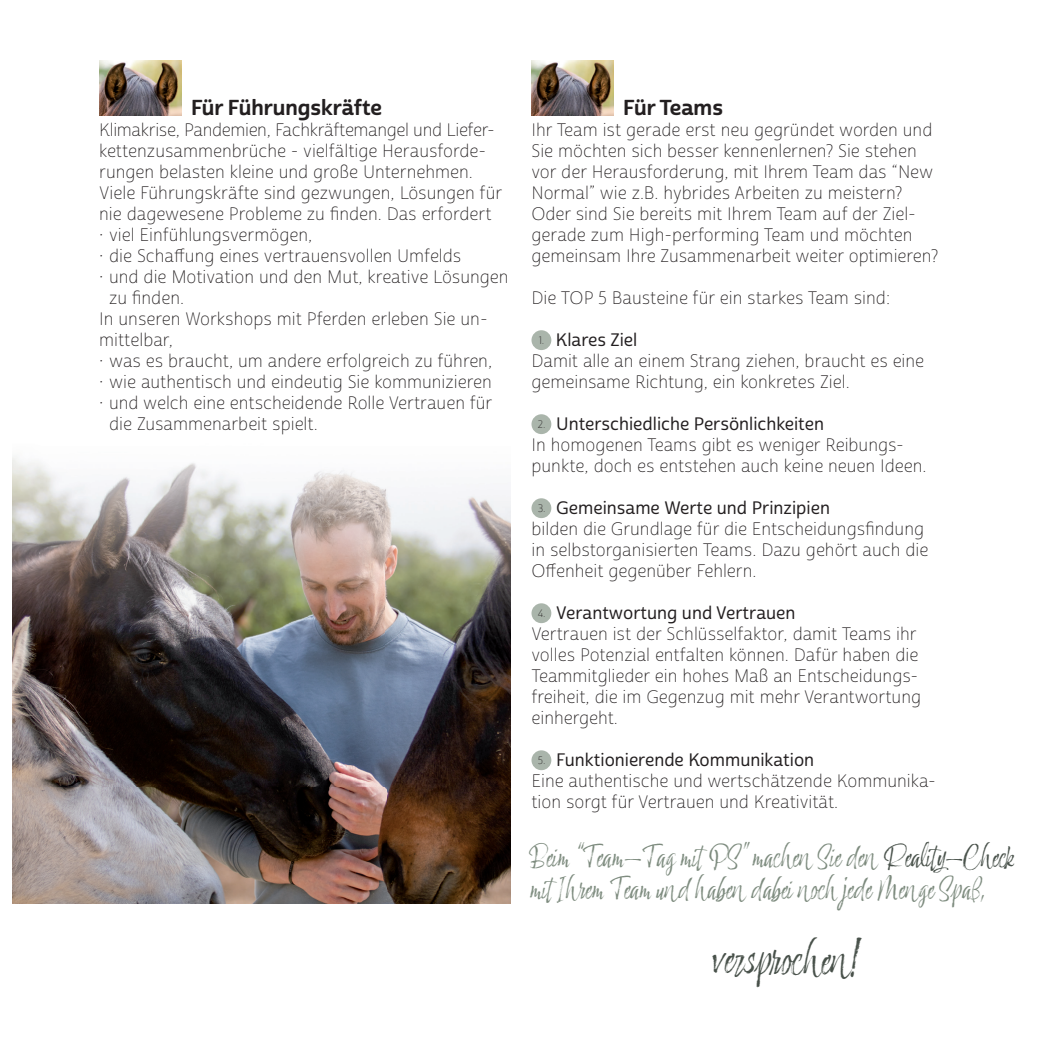
<style>
.page{position:relative;width:1042px;height:1042px;background:#fff}
.page>*{position:absolute;margin:0;border:0;box-sizing:border-box;transform-origin:0 0}
.t1{font:italic 40.95px "Adore You";color:#48514a}
.t2{font:italic 27.3px/32.7px "Adore You";color:#7d8b7e}
.t3{font:21px "Cabrito Sans Nor Bol";color:#231f20}
.t4{font:17.5px/21px "Cabrito Sans Nor Thi";color:#231f20}
.t5{font:17.5px "Cabrito Sans Nor Med";color:#231f20}
.s1{color:#48514a}
</style>
<div class="page">
<img style="left:12px;top:457px;width:498px;height:446px">
<div style="left:531px;top:330px;width:20px;height:20px;background:#aab5ab;border-radius:50%"></div>
<div style="left:531px;top:414px;width:20px;height:20px;background:#aab5ab;border-radius:50%"></div>
<div style="left:531px;top:498px;width:20px;height:20px;background:#aab5ab;border-radius:50%"></div>
<div style="left:531px;top:603px;width:20px;height:20px;background:#aab5ab;border-radius:50%"></div>
<div style="left:531px;top:750px;width:20px;height:20px;background:#aab5ab;border-radius:50%"></div>
<img style="left:99px;top:61px;width:82px;height:54px">
<img style="left:531px;top:61px;width:82px;height:54px">
<p class="t3" style="left:191px;top:95px;width:192px">Für Führungskräfte</p>
<p class="t4" style="left:99px;top:120px;width:404px">Klimakrise, Pandemien, Fachkräftemangel und Liefer&shy;kettenzusammenbrüche - vielfältige Herausforde&shy;rungen belasten kleine und große Unternehmen.<br>Viele Führungskräfte sind gezwungen, Lösungen für nie dagewesene Probleme zu finden. Das erfordert</p>
<p class="t4" style="left:99px;top:225px;width:215px">• viel Einfühlungsvermögen,</p>
<p class="t4" style="left:99px;top:246px;width:364px">• die Schaffung eines vertrauensvollen Umfelds</p>
<p class="t4" style="left:99px;top:267px;width:411px">• und die Motivation und den Mut, kreative Lösungen</p>
<p class="t4" style="left:109px;top:288px;width:76px">zu finden.</p>
<p class="t4" style="left:99px;top:309px;width:390px">In unseren Workshops mit Pferden erleben Sie un-</p>
<p class="t4" style="left:99px;top:330px;width:75px">mittelbar,</p>
<p class="t4" style="left:99px;top:351px;width:394px">• was es braucht, um andere erfolgreich zu führen,</p>
<p class="t4" style="left:99px;top:372px;width:394px">• wie authentisch und eindeutig Sie kommunizieren</p>
<p class="t4" style="left:109px;top:393px;width:385px;text-indent:-10px">• und welch eine entscheidende Rolle Vertrauen für die Zusammenarbeit spielt.</p>
<p class="t3" style="left:623px;top:95px;width:101px">Für Teams</p>
<p class="t4" style="left:531px;top:120px;width:408px">Ihr Team ist gerade erst neu gegründet worden und Sie möchten sich besser kennenlernen? Sie stehen vor der Herausforderung, mit Ihrem Team das “New Normal” wie z.B. hybrides Arbeiten zu meistern?<br>Oder sind Sie bereits mit Ihrem Team auf der Ziel&shy;gerade zum High-performing Team und möchten gemeinsam Ihre Zusammenarbeit weiter optimieren?</p>
<p class="t4" style="left:531px;top:288px;width:360px">Die TOP 5 Bausteine für ein starkes Team sind:</p>
<p class="t5" style="left:539px;top:330px;width:100px"><sup>1.</sup> Klares Ziel</p>
<p class="t4" style="left:531px;top:351px;width:394px">Damit alle an einem Strang ziehen, braucht es eine gemeinsame Richtung, ein konkretes Ziel.</p>
<p class="t5" style="left:538px;top:414px;width:288px"><sup>2.</sup> Unterschiedliche Persönlichkeiten</p>
<p class="t4" style="left:531px;top:435px;width:396px">In homogenen Teams gibt es weniger Reibungs&shy;punkte, doch es entstehen auch keine neuen Ideen.</p>
<p class="t5" style="left:538px;top:498px;width:294px"><sup>3.</sup> Gemeinsame Werte und Prinzipien</p>
<p class="t4" style="left:531px;top:519px;width:398px">bilden die Grundlage für die Entscheidungsfindung in selbstorganisierten Teams. Dazu gehört auch die<br>Offenheit gegenüber Fehlern.</p>
<p class="t5" style="left:538px;top:603px;width:259px"><sup>4.</sup> Verantwortung und Vertrauen</p>
<p class="t4" style="left:531px;top:624px;width:391px">Vertrauen ist der Schlüsselfaktor, damit Teams ihr volles Potenzial entfalten können. Dafür haben die Teammitglieder ein hohes Maß an Entscheidungs&shy;freiheit, die im Gegenzug mit mehr Verantwortung einhergeht.</p>
<p class="t5" style="left:538px;top:750px;width:278px"><sup>5.</sup> Funktionierende Kommunikation</p>
<p class="t4" style="left:531px;top:771px;width:406px">Eine authentische und wertschätzende Kommunika&shy;tion sorgt für Vertrauen und Kreativität.</p>
<h2 class="t2" style="left:529px;top:840px;width:487px">Beim “Team-Tag mitPS” machen Sie den <span class="s1">Reality-Check </span>mitIhrem Team und haben dabei noch jede Menge Spaß,</h2>
<h1 class="t1" style="left:710px;top:935px;width:150px">versprochen!</h1>
</div>
